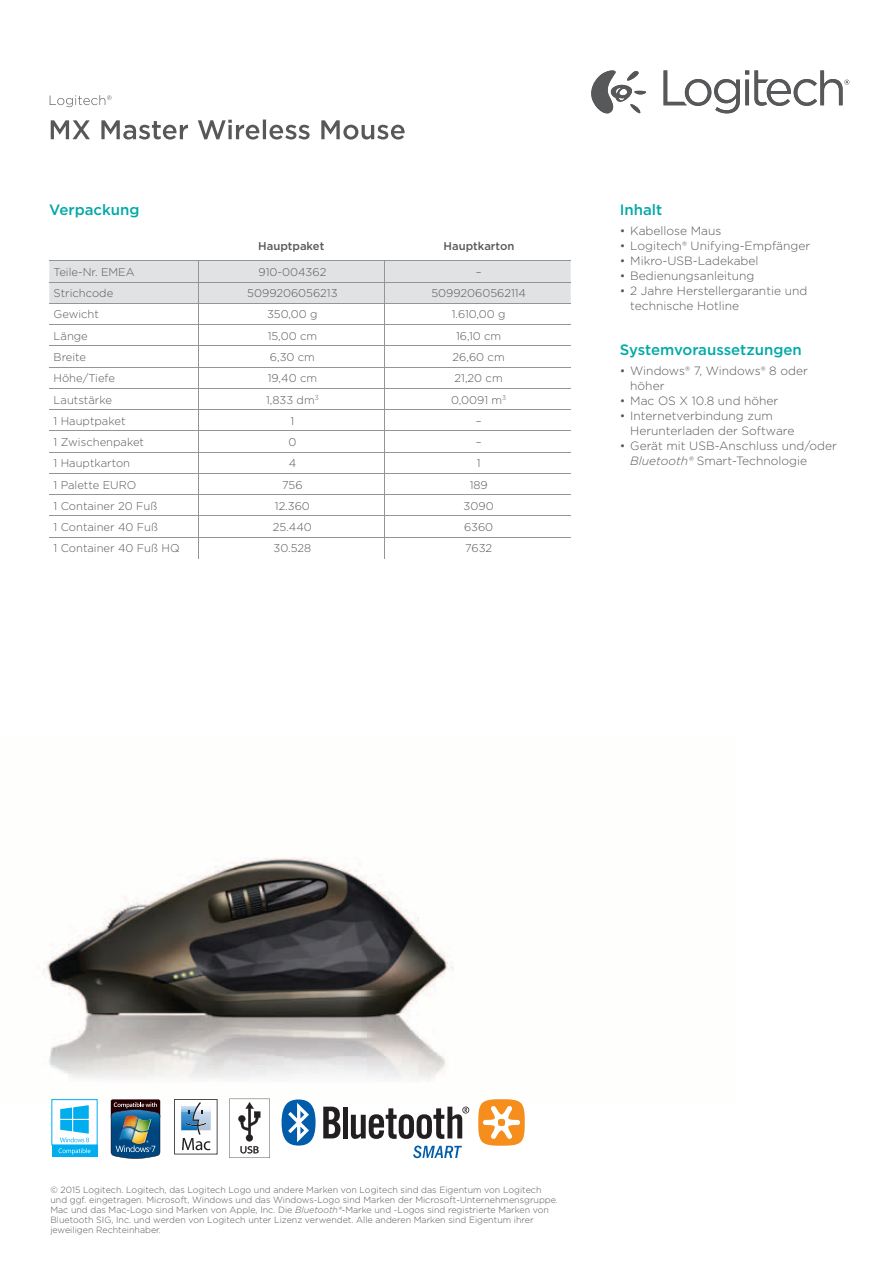
<style>
.page{position:relative;width:893px;height:1263px;background:#fff}
.page>*{position:absolute;margin:0;border:0;box-sizing:border-box;transform-origin:0 0}
.t1{font:500 15px "Gotham";color:#00a9a7}
.t2{font:300 12px/15px "Gotham";color:#57585a}
.t3{font:300 11.25px "Gotham";color:#57585a}
.t4{font:500 11.25px "Gotham";color:#57585a}
.t5{font:300 9px/10.1px "Gotham";color:#57585a}
.s1{font-style:italic}
</style>
<div class="page">
<img style="left:38px;top:81px;width:812px;height:1078px">
<img style="left:50px;top:95px;width:62px;height:12px">
<img style="left:51px;top:120px;width:354px;height:20px">
<svg style="left:663px;top:70px;width:186px;height:43px"></svg>
<svg style="left:590px;top:71px;width:57px;height:43px"></svg>
<img style="left:590px;top:70px;width:26px;height:43px">
<img style="left:611px;top:85px;width:21px;height:17px">
<svg style="left:110px;top:1099px;width:51px;height:60px;background:#3c5f76"></svg>
<svg style="left:229px;top:1099px;width:41px;height:59px"></svg>
<svg style="left:478px;top:1099px;width:47px;height:47px"></svg>
<svg style="left:323px;top:1107px;width:17px;height:31px"></svg>
<div style="left:343px;top:1107px;width:5px;height:31px;background:#231f20"></div>
<svg style="left:282px;top:1099px;width:34px;height:46px"></svg>
<svg style="left:351px;top:1106px;width:118px;height:33px"></svg>
<svg style="left:413px;top:1145px;width:49px;height:13px"></svg>
<svg style="left:174px;top:1099px;width:43px;height:55px"></svg>
<div style="left:52px;top:1099px;width:45px;height:46px;background:#fff"></div>
<div style="left:52px;top:1145px;width:45px;height:11px;background:#00aeef"></div>
<svg style="left:59px;top:1148px;width:31px;height:6px"></svg>
<svg style="left:60px;top:1105px;width:29px;height:37px"></svg>
<hr style="left:49px;top:260px;width:149px;height:1px;background:#939598">
<hr style="left:198px;top:260px;width:187px;height:1px;background:#939598">
<hr style="left:385px;top:260px;width:186px;height:1px;background:#939598">
<svg style="left:49px;top:261px;width:522px;height:297px"></svg>
<img style="left:119px;top:1115px;width:20px;height:26px">
<h1 class="t1" style="left:49px;top:200px;width:92px">Verpackung</h1>
<h1 class="t1" style="left:620px;top:200px;width:44px">Inhalt</h1>
<h2 class="t2" style="left:620px;top:223px;width:103px">• Kabellose Maus</h2>
<h2 class="t2" style="left:620px;top:238px;width:192px">• Logitech® Unifying-Empfänger</h2>
<h2 class="t2" style="left:620px;top:253px;width:140px">• Mikro-USB-Ladekabel</h2>
<h2 class="t2" style="left:620px;top:268px;width:136px">• Bedienungsanleitung</h2>
<h2 class="t2" style="left:630px;top:283px;width:179px;text-indent:-10px">• 2 Jahre Herstellergarantie und technische Hotline</h2>
<h1 class="t1" style="left:620px;top:340px;width:184px">Systemvoraussetzungen</h1>
<h2 class="t2" style="left:630px;top:363px;width:179px;text-indent:-10px">• Windows® 7, Windows® 8 oder höher</h2>
<h2 class="t2" style="left:620px;top:393px;width:160px">• Mac OS X 10.8 und höher</h2>
<h2 class="t2" style="left:630px;top:408px;width:166px;text-indent:-10px">• Internetverbindung zum<br>Herunterladen der Software</h2>
<h2 class="t2" style="left:630px;top:438px;width:208px;text-indent:-10px">• Gerät mit USB-Anschluss und/oder<br><span class="s1">Bluetooth®</span> Smart-Technologie</h2>
<p class="t4" style="left:258px;top:239px;width:68px">Hauptpaket</p>
<p class="t4" style="left:444px;top:239px;width:72px">Hauptkarton</p>
<p class="t3" style="left:54px;top:265px;width:83px">Teile-Nr. EMEA</p>
<p class="t3" style="left:259px;top:265px;width:69px">910-004362</p>
<p class="t3" style="left:476px;top:265px;width:7px">–</p>
<p class="t3" style="left:54px;top:286px;width:61px">Strichcode</p>
<p class="t3" style="left:247px;top:286px;width:92px">5099206056213</p>
<p class="t3" style="left:431px;top:286px;width:96px">50992060562114</p>
<p class="t3" style="left:54px;top:307px;width:47px">Gewicht</p>
<p class="t3" style="left:267px;top:307px;width:52px">350,00 g</p>
<p class="t3" style="left:452px;top:307px;width:56px">1.610,00 g</p>
<p class="t3" style="left:54px;top:329px;width:36px">Länge</p>
<p class="t3" style="left:268px;top:329px;width:51px">15,00 cm</p>
<p class="t3" style="left:456px;top:329px;width:47px">16,10 cm</p>
<p class="t3" style="left:54px;top:350px;width:34px">Breite</p>
<p class="t3" style="left:270px;top:350px;width:47px">6,30 cm</p>
<p class="t3" style="left:453px;top:350px;width:54px">26,60 cm</p>
<p class="t3" style="left:54px;top:371px;width:63px">Höhe/Tiefe</p>
<p class="t3" style="left:268px;top:371px;width:51px">19,40 cm</p>
<p class="t3" style="left:455px;top:371px;width:50px">21,20 cm</p>
<p class="t3" style="left:54px;top:392px;width:60px">Lautstärke</p>
<p class="t3" style="left:266px;top:392px;width:54px">1,833 dm<sup>3</sup></p>
<p class="t3" style="left:451px;top:392px;width:57px">0,0091 m<sup>3</sup></p>
<p class="t3" style="left:54px;top:414px;width:73px">1 Hauptpaket</p>
<p class="t3" style="left:291px;top:414px;width:5px">1</p>
<p class="t3" style="left:476px;top:414px;width:7px">–</p>
<p class="t3" style="left:54px;top:435px;width:92px">1 Zwischenpaket</p>
<p class="t3" style="left:288px;top:435px;width:9px">0</p>
<p class="t3" style="left:476px;top:435px;width:7px">–</p>
<p class="t3" style="left:54px;top:456px;width:78px">1 Hauptkarton</p>
<p class="t3" style="left:289px;top:456px;width:9px">4</p>
<p class="t3" style="left:477px;top:456px;width:5px">1</p>
<p class="t3" style="left:54px;top:477px;width:84px">1 Palette EURO</p>
<p class="t3" style="left:282px;top:477px;width:22px">756</p>
<p class="t3" style="left:470px;top:477px;width:20px">189</p>
<p class="t3" style="left:54px;top:499px;width:105px">1 Container 20 Fuß</p>
<p class="t3" style="left:275px;top:499px;width:37px">12.360</p>
<p class="t3" style="left:464px;top:499px;width:32px">3090</p>
<p class="t3" style="left:54px;top:520px;width:106px">1 Container 40 Fuß</p>
<p class="t3" style="left:273px;top:520px;width:40px">25.440</p>
<p class="t3" style="left:464px;top:520px;width:31px">6360</p>
<p class="t3" style="left:54px;top:541px;width:128px">1 Container 40 Fuß HQ</p>
<p class="t3" style="left:274px;top:541px;width:39px">30.528</p>
<p class="t3" style="left:465px;top:541px;width:28px">7632</p>
<p class="t5" style="left:50px;top:1185px;width:509px">© 2015 Logitech. Logitech, das Logitech Logo und andere Marken von Logitech sind das Eigentum von Logitech und ggf. eingetragen. Microsoft, Windows und das Windows-Logo sind Marken der Microsoft-Unternehmensgruppe.<br>Mac und das Mac-Logo sind Marken von Apple, Inc. Die <span class="s1">Bluetooth®</span>-Marke und -Logos sind registrierte Marken von Bluetooth SIG, Inc. und werden von Logitech unter Lizenz verwendet. Alle anderen Marken sind Eigentum ihrer jeweiligen Rechteinhaber.</p>
</div>
